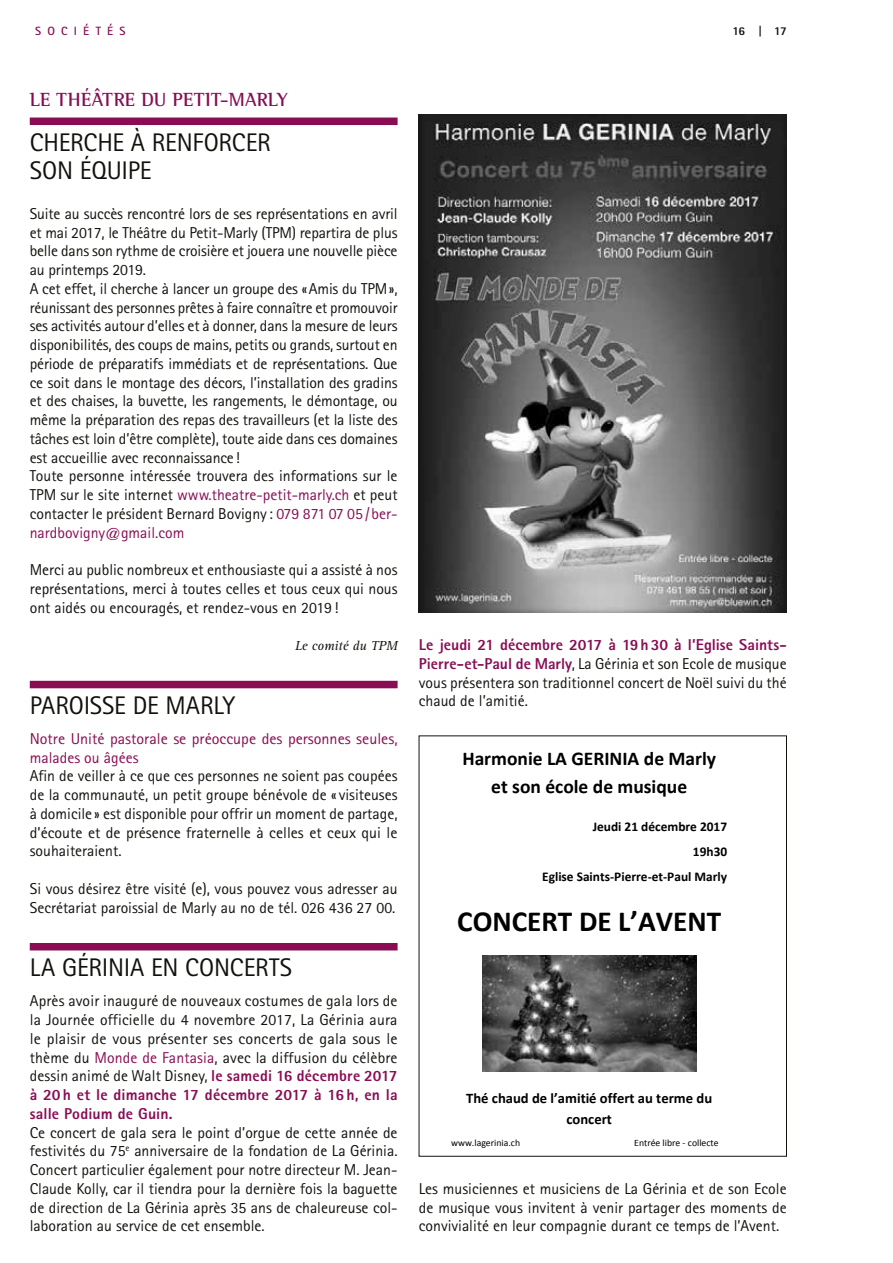
<style>
.page{position:relative;width:893px;height:1263px;background:#fff}
.page>*{position:absolute;margin:0;border:0;box-sizing:border-box;transform-origin:0 0}
.t1{font:700 29.25px "Calibri";color:#000}
.t2{font:25.5px/28.5px "Rotis Sans Serif";letter-spacing:-.01em;color:#12120d}
.t3{font:700 19.5px/27.5px "Calibri";color:#000;text-align:center}
.t4{font:700 19.5px "Rotis Semi Serif";letter-spacing:.005em;color:#880d53}
.t5{font:15.75px/18.8px "Rotis Sans Serif";letter-spacing:-.01em;color:#12120d;text-align:justify}
.t6{font:15.75px/18.8px "Rotis Sans Serif";color:#880d53}
.t7{font:700 14.55px/20.5px "Calibri";color:#000;text-align:center}
.t8{font:italic 13.5px "Rotis Serif";color:#12120d}
.t9{font:700 13.35px/24.9px "Calibri";color:#000;text-align:right}
.t10{font:700 12px "Rotis Sans Serif";letter-spacing:.52em;color:#880d53}
.t11{font:800 12px "Rotis Sans Serif";color:#12120d}
.t12{font:9.75px "Calibri";color:#000}
.s1{color:#880d53}
.s2{font-weight:800;color:#880d53}
</style>
<div class="page">
<div style="left:30px;top:943px;width:368px;height:7px;background:#880d53"></div>
<img style="left:482px;top:956px;width:214px;height:116px">
<div style="left:30px;top:118px;width:368px;height:7px;background:#880d53"></div>
<div style="left:30px;top:681px;width:368px;height:7px;background:#880d53"></div>
<img style="left:419px;top:115px;width:368px;height:498px">
<p class="t10" style="left:35px;top:23px;width:92px">SOCIÉTÉS</p>
<p class="t11" style="left:732px;top:23px;width:56px">16 | 17</p>
<p class="t4" style="left:30px;top:88px;width:260px">LE THÉÂTRE DU PETIT-MARLY</p>
<h2 class="t2" style="left:30px;top:127px;width:243px">CHERCHE À RENFORCER<br>SON ÉQUIPE</h2>
<p class="t5" style="left:30px;top:204px;width:369px;text-align:left">Suite au succès rencontré lors de ses représentations en avril et mai 2017, le Théâtre du Petit-Marly (TPM) repartira de plus belle dans son rythme de croisière et jouera une nouvelle pièce au printemps 2019.<br>A cet effet, il cherche à lancer un groupe des «Amis du TPM», réunissant des personnes prêtes à faire connaître et promouvoir ses activités autour d’elles et à donner, dans la mesure de leurs disponibilités, des coups de mains, petits ou grands, surtout en période de préparatifs immédiats et de représentations. Que ce soit dans le montage des décors, l’installation des gradins et des chaises, la buvette, les rangements, le démontage, ou même la préparation des repas des travailleurs (et la liste des tâches est loin d’être complète), toute aide dans ces domaines est accueillie avec reconnaissance!<br>Toute personne intéressée trouvera des informations sur le TPM sur le site internet <span class="s1">www.theatre-petit-marly.ch</span> et peut contacter le président Bernard Bovigny : <span class="s1">079 871 07 05/ ber&shy;nardbovigny@gmail.com</span></p>
<p class="t5" style="left:30px;top:560px;width:369px">Merci au public nombreux et enthousiaste qui a assisté à nos représentations, merci à toutes celles et tous ceux qui nous ont aidés ou encouragés, et rendez-vous en 2019!</p>
<p class="t8" style="left:295px;top:638px;width:104px">Le comité du TPM</p>
<h2 class="t2" style="left:30px;top:691px;width:207px">PAROISSE DE MARLY</h2>
<p class="t6" style="left:30px;top:729px;width:369px">Notre Unité pastorale se préoccupe des personnes seules, malades ou âgées</p>
<p class="t5" style="left:30px;top:766px;width:369px">Afin de veiller à ce que ces personnes ne soient pas coupées de la communauté, un petit groupe bénévole de « visiteuses à domicile » est disponible pour offrir un moment de partage, d’écoute et de présence fraternelle à celles et ceux qui le souhaiteraient.</p>
<p class="t5" style="left:30px;top:879px;width:369px">Si vous désirez être visité (e), vous pouvez vous adresser au<br>Secrétariat paroissial de Marly au no de tél. 026 436 27 00.</p>
<h2 class="t2" style="left:30px;top:953px;width:264px">LA GÉRINIA EN CONCERTS</h2>
<p class="t5" style="left:30px;top:991px;width:369px">Après avoir inauguré de nouveaux costumes de gala lors de la Journée officielle du 4 novembre 2017, La Gérinia aura le plaisir de vous présenter ses concerts de gala sous le thème du <span class="s1">Monde de Fantasia</span>, avec la diffusion du célèbre dessin animé de Walt Disney, <span class="s2">le samedi 16 décembre 2017 à 20 h et le dimanche 17 décembre 2017 à 16 h, en la salle Podium de Guin.</span></p>
<p class="t5" style="left:30px;top:1123px;width:369px">Ce concert de gala sera le point d’orgue de cette année de festivités du 75<sup>e</sup> anniversaire de la fondation de La Gérinia.<br>Concert particulier également pour notre directeur M. Jean-Claude Kolly, car il tiendra pour la dernière fois la baguette de direction de La Gérinia après 35 ans de chaleureuse col&shy;laboration au service de cet ensemble.</p>
<p class="t5" style="left:419px;top:635px;width:369px"><span class="s2">Le jeudi 21 décembre 2017 à 19h30 à l’Eglise Saints-Pierre-et-Paul de Marly</span>, La Gérinia et son Ecole de musique vous présentera son traditionnel concert de Noël suivi du thé chaud de l’amitié.</p>
<p class="t3" style="left:462px;top:745px;width:255px">Harmonie LA GERINIA de Marly et son école de musique</p>
<p class="t9" style="left:542px;top:814px;width:187px">Jeudi 21 décembre 2017<br>19h30<br>Eglise Saints-Pierre-et-Paul Marly</p>
<h1 class="t1" style="left:457px;top:903px;width:265px">CONCERT DE L’AVENT</h1>
<p class="t7" style="left:466px;top:1088px;width:248px">Thé chaud de l’amitié offert au terme du concert</p>
<p class="t12" style="left:451px;top:1137px;width:71px">www.lagerinia.ch</p>
<p class="t12" style="left:634px;top:1137px;width:86px">Entrée libre - collecte</p>
<p class="t5" style="left:419px;top:1179px;width:369px">Les musiciennes et musiciens de La Gérinia et de son Ecole de musique vous invitent à venir partager des moments de convivialité en leur compagnie durant ce temps de l’Avent.</p>
</div>
